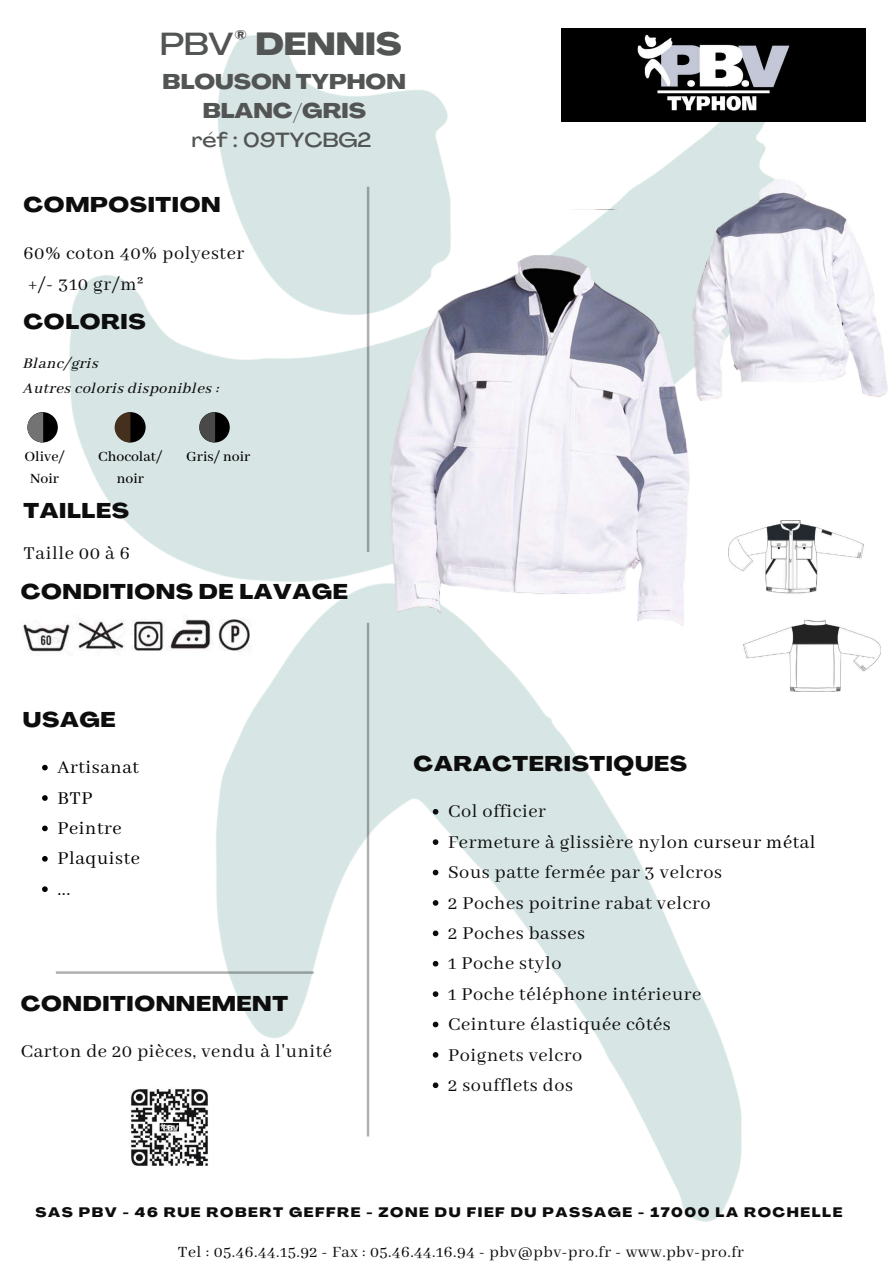
<style>
.page{position:relative;width:893px;height:1263px;background:#fff}
.page>*{position:absolute;margin:0;border:0;box-sizing:border-box;transform-origin:0 0}
.t1{font:800 expanded 31.5px "Agrandir";color:#535555}
.t2{font:800 expanded 21px "Agrandir";letter-spacing:.03em;color:#0d0d0e}
.t3{font:800 expanded 21px/29.2px "Agrandir";color:#535555;text-align:center}
.t4{font:20.25px/30.4px "Abhaya Libre";letter-spacing:.03em;color:#0d0d0e}
.t5{font:20.25px/30.4px "Abhaya Libre";letter-spacing:.03em;color:#000}
.t6{font:500 expanded 20.25px "Agrandir";color:#535555}
.t7{font:17.48px "Abhaya Libre";letter-spacing:.03em;color:#0d0d0e}
.t8{font:16.5px/24.8px "CA Generated";letter-spacing:.03em;color:#0d0d0e}
.t9{font:500 15.75px/22px "Abhaya Libre";color:#000;text-align:center}
.t10{font:800 expanded 13.5px "Agrandir";letter-spacing:.115em;color:#0d0d0e}
.t11{font:800 expanded 12.08px "Agrandir";color:#4a4949}
.s1{font-weight:500}
.s2{color:#000}
</style>
<div class="page">
<img style="left:70px;top:36px;width:696px;height:1185px">
<svg style="left:56px;top:971px;width:258px;height:3px"></svg>
<svg style="left:367px;top:187px;width:2px;height:22px"></svg>
<svg style="left:367px;top:646px;width:2px;height:490px"></svg>
<div style="left:27px;top:412px;width:31px;height:30px;background:#000;border-radius:50%"></div>
<img style="left:562px;top:28px;width:303px;height:94px">
<div style="left:115px;top:412px;width:31px;height:30px;background:#000;border-radius:50%"></div>
<svg style="left:27px;top:412px;width:16px;height:30px"></svg>
<svg style="left:115px;top:412px;width:15px;height:30px"></svg>
<img style="left:23px;top:615px;width:233px;height:41px">
<img style="left:728px;top:520px;width:152px;height:172px">
<div style="left:199px;top:412px;width:31px;height:30px;background:#000;border-radius:50%"></div>
<svg style="left:199px;top:412px;width:16px;height:30px"></svg>
<img style="left:122px;top:1080px;width:94px;height:94px">
<img style="left:319px;top:209px;width:413px;height:437px">
<img style="left:616px;top:169px;width:272px;height:255px">
<svg style="left:433px;top:809px;width:5px;height:5px"></svg>
<svg style="left:433px;top:839px;width:5px;height:6px"></svg>
<svg style="left:433px;top:870px;width:5px;height:5px"></svg>
<svg style="left:433px;top:900px;width:5px;height:6px"></svg>
<svg style="left:433px;top:930px;width:5px;height:6px"></svg>
<svg style="left:433px;top:961px;width:5px;height:5px"></svg>
<svg style="left:433px;top:991px;width:5px;height:6px"></svg>
<svg style="left:433px;top:1022px;width:5px;height:5px"></svg>
<svg style="left:433px;top:1052px;width:5px;height:6px"></svg>
<svg style="left:433px;top:1082px;width:5px;height:6px"></svg>
<svg style="left:42px;top:765px;width:6px;height:5px"></svg>
<svg style="left:42px;top:795px;width:6px;height:6px"></svg>
<svg style="left:42px;top:825px;width:6px;height:6px"></svg>
<svg style="left:42px;top:856px;width:6px;height:5px"></svg>
<svg style="left:42px;top:886px;width:6px;height:6px"></svg>
<p class="t11" style="left:235px;top:30px;width:13px">®</p>
<h1 class="t1" style="left:160px;top:32px;width:243px"><span class="s1">PBV</span> DENNIS</h1>
<p class="t3" style="left:163px;top:69px;width:245px">BLOUSON TYPHON<br>BLANC/GRIS</p>
<p class="t6" style="left:192px;top:132px;width:181px">réf : 09TYCBG2</p>
<p class="t2" style="left:24px;top:197px;width:199px">COMPOSITION</p>
<p class="t4" style="left:24px;top:239px;width:222px">60% coton 40% polyester +/- 310 gr/m²</p>
<p class="t2" style="left:24px;top:313px;width:123px">COLORIS</p>
<p class="t8" style="left:24px;top:351px;width:197px">Blanc/gris<br>Autres coloris disponibles :</p>
<p class="t9" style="left:24px;top:446px;width:42px">Olive/<br>Noir</p>
<p class="t9" style="left:98px;top:446px;width:66px">Chocolat/ noir</p>
<p class="t9" style="left:186px;top:446px;width:66px">Gris/ noir</p>
<p class="t2" style="left:24px;top:502px;width:107px">TAILLES</p>
<p class="t4" style="left:24px;top:539px;width:108px">Taille 00 à 6</p>
<p class="t2" style="left:21px;top:583px;width:329px">CONDITIONS DE LAVAGE</p>
<p class="t2" style="left:23px;top:711px;width:94px">USAGE</p>
<p class="t5" style="left:57px;top:753px;width:83px">Artisanat</p>
<p class="t2" style="left:413px;top:755px;width:275px">CARACTERISTIQUES</p>
<p class="t5" style="left:57px;top:783px;width:84px">BTP<br>Peintre<br>Plaquiste ...</p>
<p class="t4" style="left:448px;top:797px;width:369px">Col officier<br>Fermeture à glissière nylon <span class="s2">curseur métal<br></span>Sous patte fermée par 3 velcros<br>2 Poches poitrine rabat velcro<br>2 Poches basses<br>1 Poche stylo<br>1 Poche téléphone intérieure<br>Ceinture élastiquée côtés<br>Poignets velcro<br>2 soufflets dos</p>
<p class="t2" style="left:21px;top:995px;width:269px">CONDITIONNEMENT</p>
<p class="t4" style="left:21px;top:1037px;width:313px">Carton de 20 pièces, vendu à l'unité</p>
<p class="t10" style="left:36px;top:1206px;width:808px">SAS PBV - 46 RUE ROBERT GEFFRE - ZONE DU FIEF DU PASSAGE - 17000 LA ROCHELLE</p>
<p class="t7" style="left:178px;top:1242px;width:567px">Tel : 05.46.44.15.92 - Fax : 05.46.44.16.94 - pbv@pbv-pro.fr - www.pbv-pro.fr</p>
</div>
